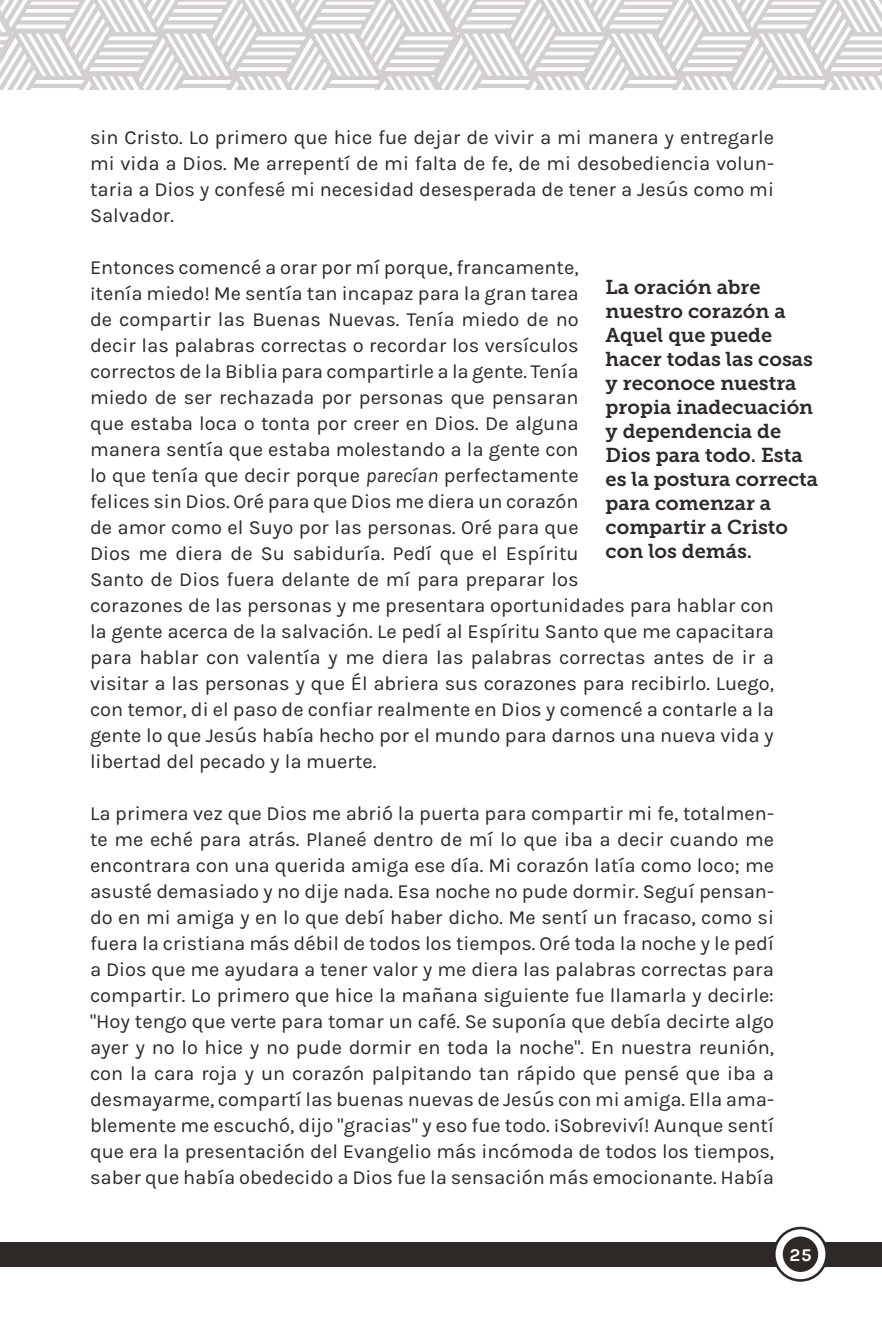
<style>
.page{position:relative;width:882px;height:1332px;background:#fff}
.page>*{position:absolute;margin:0;border:0;box-sizing:border-box;transform-origin:0 0}
.Paragraph_Text_10__D{font:20px/26px "Karla";color:#2e2926;text-align:justify}
.Pull_Quotes_Left_Ali{font:20px/24px "Museo Slab 700";color:#2e2926}
.t1{font:700 18px "Karla";color:#fff}
.s1{font-family:"Karmilla"}
.s2{font-style:italic}
</style>
<div class="page">
<div style="left:0;top:1242px;width:882px;height:24px;background:#2e2926"></div>
<svg style="left:773px;top:1227px;width:55px;height:55px"></svg>
<div style="left:776px;top:1229px;width:49px;height:50px;background:#fff;border-radius:50%"></div>
<div style="left:783px;top:1237px;width:35px;height:35px;background:#2e2926;border-radius:50%"></div>
<svg style="left:0;top:0;width:882px;height:90px"></svg>
<p class="Paragraph_Text_10__D" style="left:90px;top:125px;width:686px">sin Cristo. Lo primero que hice fue dejar de vivir a mi manera y entregarle mi vida a Dios. Me arrepentí de mi falta de fe, de mi desobediencia volun&shy;taria a Dios y confesé mi necesidad desesperada de tener a Jesús como mi Salvador.</p>
<p class="Paragraph_Text_10__D" style="left:90px;top:255px;width:686px;text-align:left">Entonces comencé a orar por mí porque, francamente,<br><span class="s1">¡</span>tenía miedo! Me sentía tan incapaz para la gran tarea<br>de compartir las Buenas Nuevas. Tenía miedo de no<br>decir las palabras correctas o recordar los versículos<br>correctos de la Biblia para compartirle a la gente. Tenía<br>miedo de ser rechazada por personas que pensaran<br>que estaba loca o tonta por creer en Dios. De alguna<br>manera sentía que estaba molestando a la gente con<br>lo que tenía que decir porque <span class="s2">parecían</span> perfectamente<br>felices sin Dios. Oré para que Dios me diera un corazón<br>de amor como el Suyo por las personas. Oré para que<br>Dios me diera de Su sabiduría. Pedí que el Espíritu<br>Santo de Dios fuera delante de mí para preparar los<br>corazones de las personas y me presentara oportunidades para hablar con la gente acerca de la salvación. Le pedí al Espíritu Santo que me capacitara para hablar con valentía y me diera las palabras correctas antes de ir a visitar a las personas y que Él abriera sus corazones para recibirlo. Luego, con temor, di el paso de confiar realmente en Dios y comencé a contarle a la gente lo que Jesús había hecho por el mundo para darnos una nueva vida y libertad del pecado y la muerte.</p>
<p class="Paragraph_Text_10__D" style="left:90px;top:801px;width:686px">La primera vez que Dios me abrió la puerta para compartir mi fe, totalmen&shy;te me eché para atrás. Planeé dentro de mí lo que iba a decir cuando me encontrara con una querida amiga ese día. Mi corazón latía como loco; me asusté demasiado y no dije nada. Esa noche no pude dormir. Seguí pensan&shy;do en mi amiga y en lo que debí haber dicho. Me sentí un fracaso, como si fuera la cristiana más débil de todos los tiempos. Oré toda la noche y le pedí a Dios que me ayudara a tener valor y me diera las palabras correctas para compartir. Lo primero que hice la mañana siguiente fue llamarla y decirle: "Hoy tengo que verte para tomar un café. Se suponía que debía decirte algo ayer y no lo hice y no pude dormir en toda la noche". En nuestra reunión, con la cara roja y un corazón palpitando tan rápido que pensé que iba a desmayarme, compartí las buenas nuevas de Jesús con mi amiga. Ella ama&shy;blemente me escuchó, dijo "gracias" y eso fue todo. <span class="s1">¡</span>Sobreviví! Aunque sentí que era la presentación del Evangelio más incómoda de todos los tiempos, saber que había obedecido a Dios fue la sensación más emocionante. Había</p>
<p class="Pull_Quotes_Left_Ali" style="left:606px;top:275px;width:214px">La oración abre nuestro corazón a<br>Aquel que puede hacer todas las cosas y reconoce nuestra propia inadecuación y dependencia de<br>Dios para todo. Esta es la postura correcta para comenzar a compartir a Cristo con los demás.</p>
<p class="t1" style="left:789px;top:1244px;width:24px">25</p>
</div>
